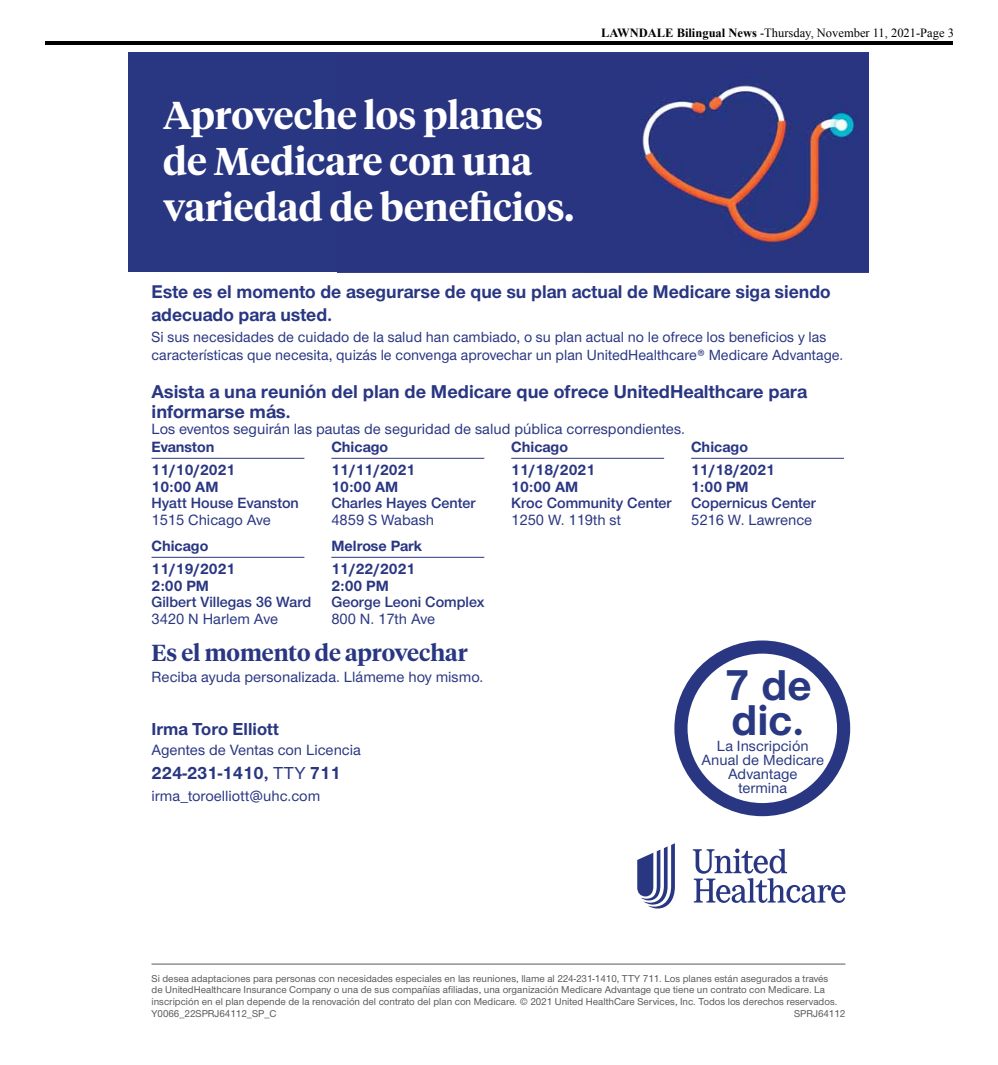
<style>
.page{position:relative;width:998px;height:1065px;background:#fff}
.page>*{position:absolute;margin:0;border:0;box-sizing:border-box;transform-origin:0 0}
.t1{font:700 44.75px/35.8px "UHC Sans";color:#293981}
.t2{font:600 38.5px/46.2px "UHC Serif Headline";color:#fff}
.t3{font:600 23.12px "UHC Serif Headline";color:#293682}
.t4{font:700 19.25px/19.2px "UHC Sans";color:#293682}
.t5{font:700 19.12px/22.9px "UHC Sans";color:#293682}
.t6{font:700 18px "UHC Sans";color:#293682}
.t7{font:500 15.38px "UHC Sans";color:#293682}
.t8{font:700 15.38px/22.5px "UHC Sans";color:#293682}
.t9{font:600 15.38px "UHC Sans";color:#293682}
.t10{font:500 15.38px/14px "UHC Sans";color:#293981;text-align:center}
.t11{font:500 15.25px/18.2px "UHC Sans";color:#293682}
.t12{font:12.5px "Times New Roman";color:#000}
.t13{font:500 10.25px/11.6px "UHC Sans";color:#58595b}
.s1{font-weight:700}
.s2{font-weight:500}
</style>
<div class="page">
<hr style="left:45px;top:41px;width:907px;height:4px;background:#000">
<div style="left:128px;top:52px;width:740px;height:220px;background:#293682"></div>
<img style="left:640px;top:77px;width:216px;height:170px">
<div style="left:674px;top:641px;width:176px;height:175px;border:13px solid #293682;border-radius:50%"></div>
<hr style="left:151px;top:964px;width:694px;height:1px;background:#58595b">
<svg style="left:637px;top:843px;width:38px;height:66px"></svg>
<svg style="left:693px;top:849px;width:152px;height:54px"></svg>
<hr style="left:151px;top:458px;width:153px;height:1px;background:#293682">
<hr style="left:331px;top:458px;width:153px;height:1px;background:#293682">
<hr style="left:511px;top:458px;width:153px;height:1px;background:#293682">
<hr style="left:691px;top:458px;width:153px;height:1px;background:#293682">
<hr style="left:151px;top:557px;width:153px;height:1px;background:#293682">
<hr style="left:331px;top:557px;width:153px;height:1px;background:#293682">
<h2 class="t2" style="left:163px;top:90px;width:412px">Aproveche los planes de Medicare con una variedad de beneficios.</h2>
<p class="t12" style="left:601px;top:25px;width:354px"><span class="s1">LAWNDALE Bilingual News</span> -Thursday, November 11, 2021-Page 3</p>
<h3 class="t5" style="left:151px;top:280px;width:680px">Este es el momento de asegurarse de que su plan actual de Medicare siga siendo adecuado para usted.</h3>
<h3 class="t11" style="left:151px;top:327px;width:693px">Si sus necesidades de cuidado de la salud han cambiado, o su plan actual no le ofrece los beneficios y las características que necesita, quizás le convenga aprovechar un plan UnitedHealthcare® Medicare Advantage.</h3>
<h3 class="t4" style="left:151px;top:382px;width:657px">Asista a una reunión del plan de Medicare que ofrece UnitedHealthcare para informarse más.</h3>
<h3 class="t7" style="left:151px;top:419px;width:535px">Los eventos seguirán las pautas de seguridad de salud pública correspondientes.</h3>
<h3 class="t8" style="left:151px;top:435px;width:85px">Evanston<br>11/10/2021</h3>
<h3 class="t8" style="left:151px;top:475px;width:68px">10:00 AM</h3>
<h3 class="t9" style="left:151px;top:493px;width:149px">Hyatt House Evanston</h3>
<h3 class="t7" style="left:151px;top:510px;width:121px">1515 Chicago Ave</h3>
<h3 class="t8" style="left:151px;top:534px;width:85px">Chicago<br>11/19/2021</h3>
<h3 class="t8" style="left:151px;top:574px;width:59px">2:00 PM</h3>
<h3 class="t9" style="left:151px;top:592px;width:161px">Gilbert Villegas 36 Ward</h3>
<h3 class="t7" style="left:151px;top:609px;width:128px">3420 N Harlem Ave</h3>
<h3 class="t8" style="left:331px;top:435px;width:85px">Chicago<br>11/11/2021</h3>
<h3 class="t8" style="left:331px;top:475px;width:68px">10:00 AM</h3>
<h3 class="t9" style="left:331px;top:493px;width:146px">Charles Hayes Center</h3>
<h3 class="t7" style="left:331px;top:510px;width:104px">4859 S Wabash</h3>
<h3 class="t8" style="left:331px;top:534px;width:92px">Melrose Park<br>11/22/2021</h3>
<h3 class="t8" style="left:331px;top:574px;width:59px">2:00 PM</h3>
<h3 class="t9" style="left:331px;top:592px;width:155px">George Leoni Complex</h3>
<h3 class="t7" style="left:331px;top:609px;width:105px">800 N. 17th Ave</h3>
<h3 class="t3" style="left:151px;top:637px;width:318px">Es el momento de aprovechar</h3>
<h3 class="t7" style="left:151px;top:666px;width:333px">Reciba ayuda personalizada. Llámeme hoy mismo.</h3>
<h3 class="t6" style="left:151px;top:717px;width:129px">Irma Toro Elliott</h3>
<h3 class="t7" style="left:151px;top:740px;width:211px">Agentes de Ventas con Licencia</h3>
<h3 class="t6" style="left:151px;top:761px;width:191px">224-231-1410, <span class="s2">TTY</span> 711</h3>
<h3 class="t7" style="left:151px;top:786px;width:170px">irma_toroelliott@uhc.com</h3>
<h3 class="t8" style="left:511px;top:435px;width:85px">Chicago<br>11/18/2021</h3>
<h3 class="t8" style="left:511px;top:475px;width:68px">10:00 AM</h3>
<h3 class="t9" style="left:511px;top:493px;width:162px">Kroc Community Center</h3>
<h3 class="t7" style="left:511px;top:510px;width:111px">1250 W. 119th st</h3>
<h3 class="t8" style="left:691px;top:435px;width:85px">Chicago<br>11/18/2021</h3>
<h3 class="t8" style="left:691px;top:475px;width:59px">1:00 PM</h3>
<h3 class="t9" style="left:691px;top:493px;width:126px">Copernicus Center</h3>
<h3 class="t7" style="left:691px;top:510px;width:123px">5216 W. Lawrence</h3>
<h1 class="t1" style="left:724px;top:665px;width:88px">7 de dic.</h1>
<h3 class="t10" style="left:701px;top:738px;width:124px">La Inscripción<br>Anual de Medicare<br>Advantage<br>termina</h3>
<p class="t13" style="left:151px;top:972px;width:687px">Si desea adaptaciones para personas con necesidades especiales en las reuniones, llame al 224-231-1410, TTY 711. Los planes están asegurados a través de UnitedHealthcare Insurance Company o una de sus compañías afiliadas, una organización Medicare Advantage que tiene un contrato con Medicare. La inscripción en el plan depende de la renovación del contrato del plan con Medicare. © 2021 United HealthCare Services, Inc. Todos los derechos reservados.<br>Y0066_22SPRJ64112_SP_C</p>
<p class="t13" style="left:794px;top:1007px;width:53px">SPRJ64112</p>
</div>
